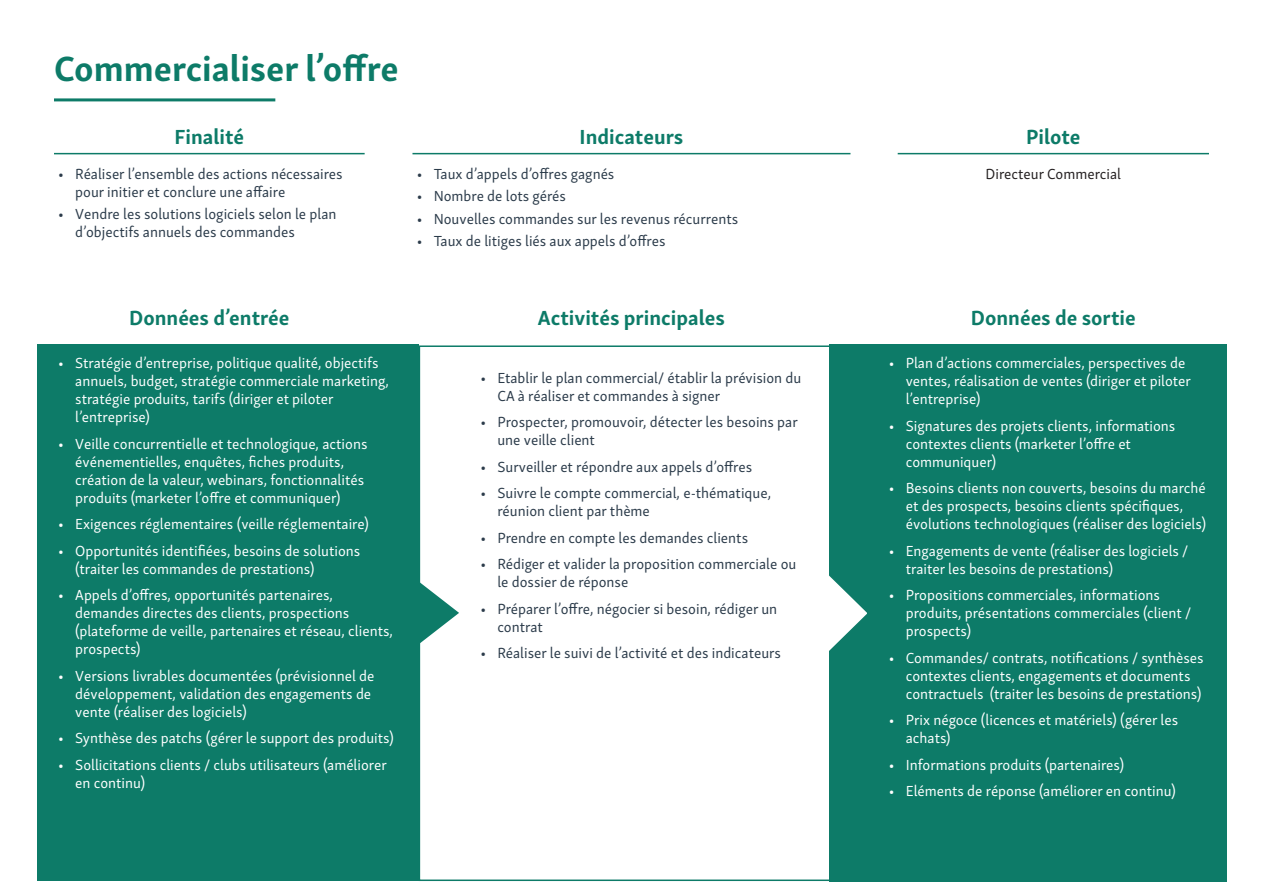
<style>
.page{position:relative;width:1263px;height:893px;background:#fff}
.page>*{position:absolute;margin:0;border:0;box-sizing:border-box;transform-origin:0 0}
.t1{font:700 36px "Skolar Sans Latn";color:#0d7b68}
.t2{font:700 21px "Skolar Sans Latn";color:#0d7b68}
.t3{font:15px/18px "Skolar Sans Latn";color:#fff}
.t4{font:15px/18px "Skolar Sans Latn";color:#2b3b4a}
.t5{font:15px "Skolar Sans Latn";color:#231f20}
</style>
<div class="page">
<div style="left:829px;top:344px;width:397px;height:537px;background:#0d7b68"></div>
<div style="left:37px;top:345px;width:382px;height:536px;background:#0d7b68"></div>
<svg style="left:419px;top:345px;width:452px;height:537px"></svg>
<svg style="left:419px;top:581px;width:40px;height:63px"></svg>
<hr style="left:54px;top:98px;width:221px;height:3px;background:#0d7b68">
<hr style="left:54px;top:153px;width:311px;height:1px;background:#0d7b68">
<hr style="left:412px;top:153px;width:438px;height:1px;background:#0d7b68">
<hr style="left:898px;top:153px;width:311px;height:1px;background:#0d7b68">
<h1 class="t1" style="left:54px;top:39px;width:346px">Commercialiser l’offre</h1>
<h2 class="t2" style="left:174px;top:120px;width:71px">Finalité</h2>
<h2 class="t2" style="left:580px;top:120px;width:105px">Indicateurs</h2>
<h2 class="t2" style="left:1026px;top:120px;width:56px">Pilote</h2>
<p class="t4" style="left:75px;top:164px;width:269px;text-indent:-17px">• Réaliser l’ensemble des actions nécessaires pour initier et conclure une affaire</p>
<p class="t4" style="left:75px;top:204px;width:263px;text-indent:-17px">• Vendre les solutions logiciels selon le plan d’objectifs annuels des commandes</p>
<p class="t4" style="left:417px;top:164px;width:199px">• Taux d’appels d’offres gagnés</p>
<p class="t4" style="left:417px;top:186px;width:151px">• Nombre de lots gérés</p>
<p class="t4" style="left:417px;top:208px;width:323px">• Nouvelles commandes sur les revenus récurrents</p>
<p class="t4" style="left:417px;top:231px;width:250px">• Taux de litiges liés aux appels d’offres</p>
<p class="t5" style="left:985px;top:163px;width:137px">Directeur Commercial</p>
<h2 class="t2" style="left:129px;top:301px;width:162px">Données d’entrée</h2>
<h2 class="t2" style="left:538px;top:301px;width:189px">Activités principales</h2>
<h2 class="t2" style="left:971px;top:301px;width:166px">Données de sortie</h2>
<p class="t3" style="left:75px;top:353px;width:315px;text-indent:-17px">• Stratégie d’entreprise, politique qualité, objectifs annuels, budget, stratégie commerciale marketing, stratégie produits, tarifs (diriger et piloter l’entreprise)</p>
<p class="t3" style="left:75px;top:433px;width:294px;text-indent:-17px">• Veille concurrentielle et technologique, actions événementielles, enquêtes, fiches produits, création de la valeur, webinars, fonctionnalités produits (marketer l’offre et communiquer)</p>
<p class="t3" style="left:58px;top:514px;width:312px">• Exigences réglementaires (veille réglementaire)</p>
<p class="t3" style="left:75px;top:540px;width:287px;text-indent:-17px">• Opportunités identifiées, besoins de solutions (traiter les commandes de prestations)</p>
<p class="t3" style="left:75px;top:585px;width:319px;text-indent:-17px">• Appels d’offres, opportunités partenaires, demandes directes des clients, prospections (plateforme de veille, partenaires et réseau, clients, prospects)</p>
<p class="t3" style="left:75px;top:665px;width:301px;text-indent:-17px">• Versions livrables documentées (prévisionnel de développement, validation des engagements de vente (réaliser des logiciels)</p>
<p class="t3" style="left:58px;top:728px;width:337px">• Synthèse des patchs (gérer le support des produits)</p>
<p class="t3" style="left:75px;top:754px;width:313px;text-indent:-17px">• Sollicitations clients / clubs utilisateurs (améliorer en continu)</p>
<p class="t4" style="left:497px;top:367px;width:305px;text-indent:-17px">• Etablir le plan commercial/ établir la prévision du<br>CA à réaliser et commandes à signer</p>
<p class="t4" style="left:497px;top:412px;width:302px;text-indent:-17px">• Prospecter, promouvoir, détecter les besoins par une veille client</p>
<p class="t4" style="left:480px;top:456px;width:273px">• Surveiller et répondre aux appels d’offres</p>
<p class="t4" style="left:497px;top:483px;width:275px;text-indent:-17px">• Suivre le compte commercial, e-thématique, réunion client par thème</p>
<p class="t4" style="left:480px;top:527px;width:269px">• Prendre en compte les demandes clients</p>
<p class="t4" style="left:497px;top:554px;width:300px;text-indent:-17px">• Rédiger et valider la proposition commerciale ou le dossier de réponse</p>
<p class="t4" style="left:497px;top:598px;width:281px;text-indent:-17px">• Préparer l’offre, négocier si besoin, rédiger un contrat</p>
<p class="t4" style="left:480px;top:643px;width:302px">• Réaliser le suivi de l’activité et des indicateurs</p>
<p class="t3" style="left:906px;top:353px;width:287px;text-indent:-17px">• Plan d’actions commerciales, perspectives de ventes, réalisation de ventes (diriger et piloter l’entreprise)</p>
<p class="t3" style="left:906px;top:415px;width:271px;text-indent:-17px">• Signatures des projets clients, informations contextes clients (marketer l’offre et communiquer)</p>
<p class="t3" style="left:906px;top:478px;width:302px;text-indent:-17px">• Besoins clients non couverts, besoins du marché et des prospects, besoins clients spécifiques, évolutions technologiques (réaliser des logiciels)</p>
<p class="t3" style="left:906px;top:540px;width:284px;text-indent:-17px">• Engagements de vente (réaliser des logiciels / traiter les besoins de prestations)</p>
<p class="t3" style="left:906px;top:585px;width:287px;text-indent:-17px">• Propositions commerciales, informations produits, présentations commerciales (client / prospects)</p>
<p class="t3" style="left:906px;top:647px;width:299px;text-indent:-17px">• Commandes/ contrats, notifications / synthèses contextes clients, engagements et documents contractuels (traiter les besoins de prestations)</p>
<p class="t3" style="left:906px;top:710px;width:274px;text-indent:-17px">• Prix négoce (licences et matériels) (gérer les achats)</p>
<p class="t3" style="left:889px;top:754px;width:237px">• Informations produits (partenaires)</p>
<p class="t3" style="left:889px;top:781px;width:289px">• Eléments de réponse (améliorer en continu)</p>
</div>
